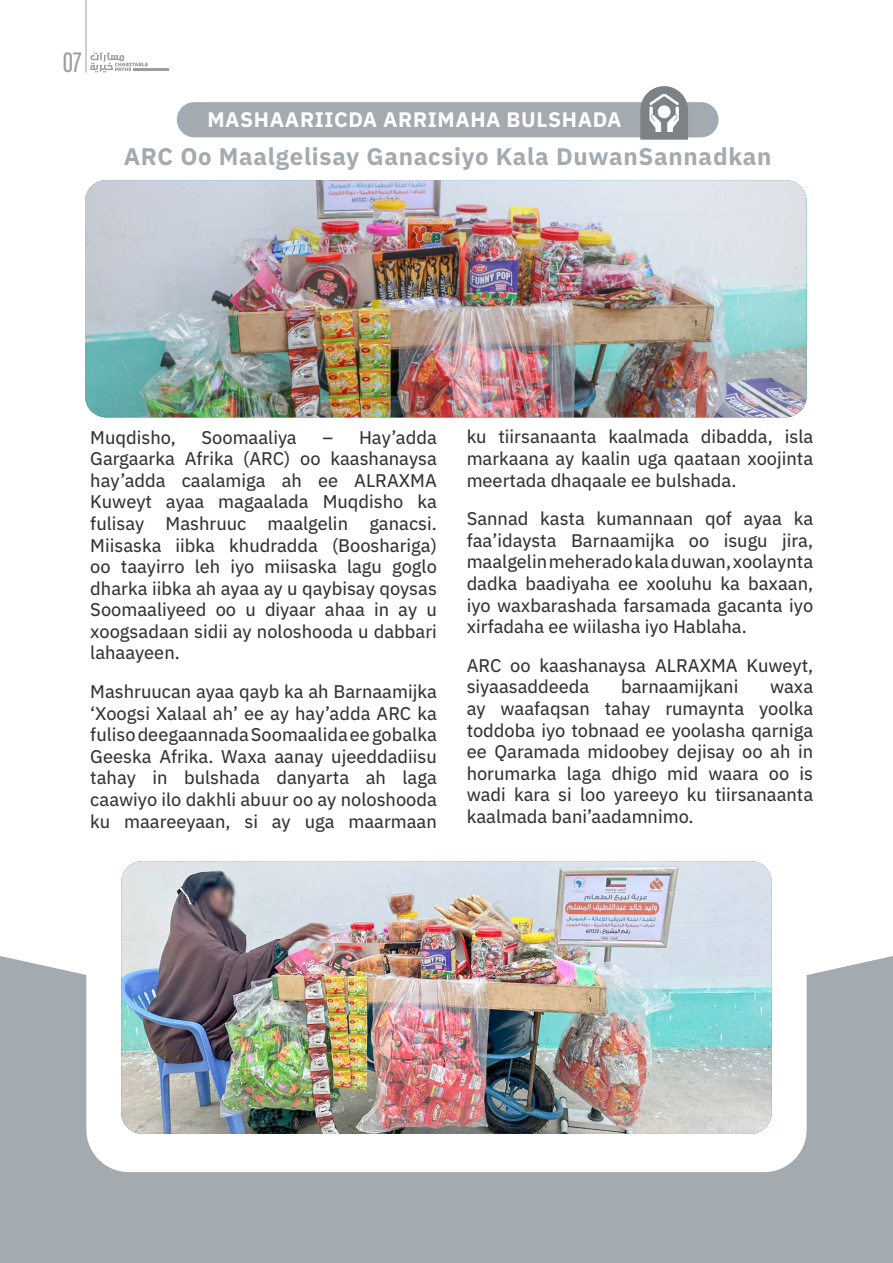
<style>
.page{position:relative;width:893px;height:1263px;background:#fff}
.page>*{position:absolute;margin:0;border:0;box-sizing:border-box;transform-origin:0 0}
.t1{font:30px "Acumin Variable Concept";color:#9e9e9e}
.t2{font:700 24px "IBM Plex Sans Arabic";letter-spacing:.03em;color:#a3aab0}
.t3{font:700 21px "IBM Plex Sans Arabic";letter-spacing:.03em;color:#fff}
.t4{font:18.3px/21.6px "IBM Plex Sans Arabic Text";color:#343433}
</style>
<div class="page">
<hr style="left:86px;top:0;width:1px;height:73px;background:#9e9e9e">
<svg style="left:90px;top:53px;width:58px;height:20px"></svg>
<hr style="left:133px;top:68px;width:36px;height:3px;background:#9e9e9e">
<div style="left:177px;top:102px;width:542px;height:35px;background:#a4abb0;border-radius:18px"></div>
<svg style="left:640px;top:86px;width:48px;height:54px;background:#a2a7a9"></svg>
<div style="left:0;top:956px;width:893px;height:307px;background:#a3aab0"></div>
<img style="left:85px;top:180px;width:722px;height:237px">
<div style="left:86px;top:792px;width:721px;height:380px;background:#fff;border-radius:43px"></div>
<img style="left:121px;top:861px;width:651px;height:273px">
<h1 class="t1" style="left:63px;top:41px;width:21px">07</h1>
<p class="t3" style="left:207px;top:108px;width:416px">MASHAARIICDA ARRIMAHA BULSHADA</p>
<h2 class="t2" style="left:124px;top:143px;width:649px">ARC Oo Maalgelisay Ganacsiyo Kala DuwanSannadkan</h2>
<p class="t4" style="left:90px;top:426px;width:87px">Muqdisho,</p>
<p class="t4" style="left:202px;top:426px;width:97px">Soomaaliya</p>
<p class="t4" style="left:323px;top:426px;width:12px">–</p>
<p class="t4" style="left:359px;top:426px;width:79px">Hay’adda</p>
<p class="t4" style="left:90px;top:448px;width:86px">Gargaarka</p>
<p class="t4" style="left:185px;top:448px;width:50px">Afrika</p>
<p class="t4" style="left:243px;top:448px;width:49px">(ARC)</p>
<p class="t4" style="left:300px;top:448px;width:22px">oo</p>
<p class="t4" style="left:330px;top:448px;width:108px">kaashanaysa</p>
<p class="t4" style="left:90px;top:470px;width:77px">hay’adda</p>
<p class="t4" style="left:182px;top:470px;width:85px">caalamiga</p>
<p class="t4" style="left:282px;top:470px;width:22px">ah</p>
<p class="t4" style="left:318px;top:470px;width:22px">ee</p>
<p class="t4" style="left:354px;top:470px;width:84px">ALRAXMA</p>
<p class="t4" style="left:90px;top:491px;width:63px">Kuweyt</p>
<p class="t4" style="left:90px;top:513px;width:56px">fulisay</p>
<p class="t4" style="left:166px;top:491px;width:40px">ayaa</p>
<p class="t4" style="left:218px;top:491px;width:92px">magaalada</p>
<p class="t4" style="left:323px;top:491px;width:82px">Muqdisho</p>
<p class="t4" style="left:417px;top:491px;width:21px">ka</p>
<p class="t4" style="left:166px;top:513px;width:82px">Mashruuc</p>
<p class="t4" style="left:268px;top:513px;width:82px">maalgelin</p>
<p class="t4" style="left:369px;top:513px;width:69px">ganacsi.</p>
<p class="t4" style="left:90px;top:534px;width:73px">Miisaska</p>
<p class="t4" style="left:176px;top:534px;width:41px">iibka</p>
<p class="t4" style="left:229px;top:534px;width:90px">khudradda</p>
<p class="t4" style="left:332px;top:534px;width:106px">(Booshariga(</p>
<p class="t4" style="left:121px;top:556px;width:65px">taayirro</p>
<p class="t4" style="left:230px;top:556px;width:25px">iyo</p>
<p class="t4" style="left:264px;top:556px;width:74px">miisaska</p>
<p class="t4" style="left:195px;top:556px;width:27px">leh</p>
<p class="t4" style="left:347px;top:556px;width:36px">lagu</p>
<p class="t4" style="left:392px;top:556px;width:46px">goglo</p>
<p class="t4" style="left:90px;top:556px;width:22px">oo</p>
<p class="t4" style="left:90px;top:578px;width:348px">dharka iibka ah ayaa ay u qaybisay qoysas</p>
<p class="t4" style="left:426px;top:599px;width:12px">u</p>
<p class="t4" style="left:90px;top:599px;width:348px">Soomaaliyeed<br>xoogsadaan sidii ay noloshooda u dabbari lahaayeen.</p>
<p class="t4" style="left:90px;top:681px;width:348px;text-align:right">Mashruucan ayaa qayb ka ah Barnaamijka ‘Xoogsi Xalaal ah’ ee ay hay’adda ARC ka fulisodeegaannadaSoomaalidaeegobalka Geeska Afrika. Waxa aanay ujeeddadiisu laga</p>
<p class="t4" style="left:265px;top:599px;width:52px">diyaar</p>
<p class="t4" style="left:374px;top:599px;width:17px">in</p>
<p class="t4" style="left:325px;top:599px;width:41px">ahaa</p>
<p class="t4" style="left:216px;top:599px;width:22px">oo</p>
<p class="t4" style="left:398px;top:599px;width:20px">ay</p>
<p class="t4" style="left:245px;top:599px;width:12px">u</p>
<p class="t4" style="left:153px;top:767px;width:17px">in</p>
<p class="t4" style="left:90px;top:767px;width:47px">tahay</p>
<p class="t4" style="left:90px;top:789px;width:348px">caawiyo ilo dakhli abuur oo ay noloshooda</p>
<p class="t4" style="left:348px;top:810px;width:90px">maarmaan</p>
<p class="t4" style="left:184px;top:767px;width:77px">bulshada</p>
<p class="t4" style="left:276px;top:767px;width:74px">danyarta</p>
<p class="t4" style="left:366px;top:767px;width:22px">ah</p>
<p class="t4" style="left:244px;top:810px;width:15px">si</p>
<p class="t4" style="left:90px;top:810px;width:22px">ku</p>
<p class="t4" style="left:305px;top:810px;width:31px">uga</p>
<p class="t4" style="left:124px;top:810px;width:108px">maareeyaan,</p>
<p class="t4" style="left:272px;top:810px;width:20px">ay</p>
<p class="t4" style="left:498px;top:426px;width:100px">tiirsanaanta</p>
<p class="t4" style="left:701px;top:426px;width:74px">dibadda,</p>
<p class="t4" style="left:785px;top:426px;width:30px">isla</p>
<p class="t4" style="left:467px;top:426px;width:348px">ku<br>markaana ay kaalin uga qaataan xoojinta meertada dhaqaale ee bulshada.</p>
<p class="t4" style="left:794px;top:508px;width:21px">ka</p>
<p class="t4" style="left:608px;top:426px;width:82px">kaalmada</p>
<p class="t4" style="left:467px;top:508px;width:63px">Sannad</p>
<p class="t4" style="left:540px;top:508px;width:46px">kasta</p>
<p class="t4" style="left:597px;top:508px;width:98px">kumannaan</p>
<p class="t4" style="left:705px;top:508px;width:28px">qof</p>
<p class="t4" style="left:744px;top:508px;width:40px">ayaa</p>
<p class="t4" style="left:467px;top:530px;width:348px">faa’idaysta maalgelinmeheradokaladuwan,xoolaynta dadka baadiyaha ee xooluhu ka baxaan, iyo waxbarashada farsamada gacanta iyo xirfadaha ee wiilasha iyo Hablaha.</p>
<p class="t4" style="left:746px;top:655px;width:68px">Kuweyt,</p>
<p class="t4" style="left:571px;top:530px;width:105px">Barnaamijka</p>
<p class="t4" style="left:724px;top:530px;width:46px">isugu</p>
<p class="t4" style="left:782px;top:530px;width:33px">jira,</p>
<p class="t4" style="left:689px;top:530px;width:22px">oo</p>
<p class="t4" style="left:540px;top:655px;width:108px">kaashanaysa</p>
<p class="t4" style="left:467px;top:655px;width:36px">ARC</p>
<p class="t4" style="left:655px;top:655px;width:84px">ALRAXMA</p>
<p class="t4" style="left:510px;top:655px;width:22px">oo</p>
<p class="t4" style="left:467px;top:676px;width:124px">siyaasaddeeda</p>
<p class="t4" style="left:621px;top:676px;width:119px">barnaamijkani</p>
<p class="t4" style="left:770px;top:676px;width:45px">waxa</p>
<p class="t4" style="left:500px;top:698px;width:91px">waafaqsan</p>
<p class="t4" style="left:605px;top:698px;width:47px">tahay</p>
<p class="t4" style="left:759px;top:698px;width:56px">yoolka</p>
<p class="t4" style="left:665px;top:698px;width:80px">rumaynta</p>
<p class="t4" style="left:467px;top:698px;width:20px">ay</p>
<p class="t4" style="left:467px;top:719px;width:348px">toddoba iyo tobnaad ee yoolasha qarniga</p>
<p class="t4" style="left:467px;top:741px;width:348px">ee Qaramada midoobey dejisay oo ah in</p>
<p class="t4" style="left:800px;top:763px;width:15px">is</p>
<p class="t4" style="left:611px;top:763px;width:47px">dhigo</p>
<p class="t4" style="left:667px;top:763px;width:33px">mid</p>
<p class="t4" style="left:467px;top:763px;width:348px">horumarka<br>wadi kara si loo yareeyo ku tiirsanaanta kaalmada bani’aadamnimo.</p>
<p class="t4" style="left:567px;top:763px;width:36px">laga</p>
<p class="t4" style="left:708px;top:763px;width:52px">waara</p>
<p class="t4" style="left:769px;top:763px;width:22px">oo</p>
</div>
